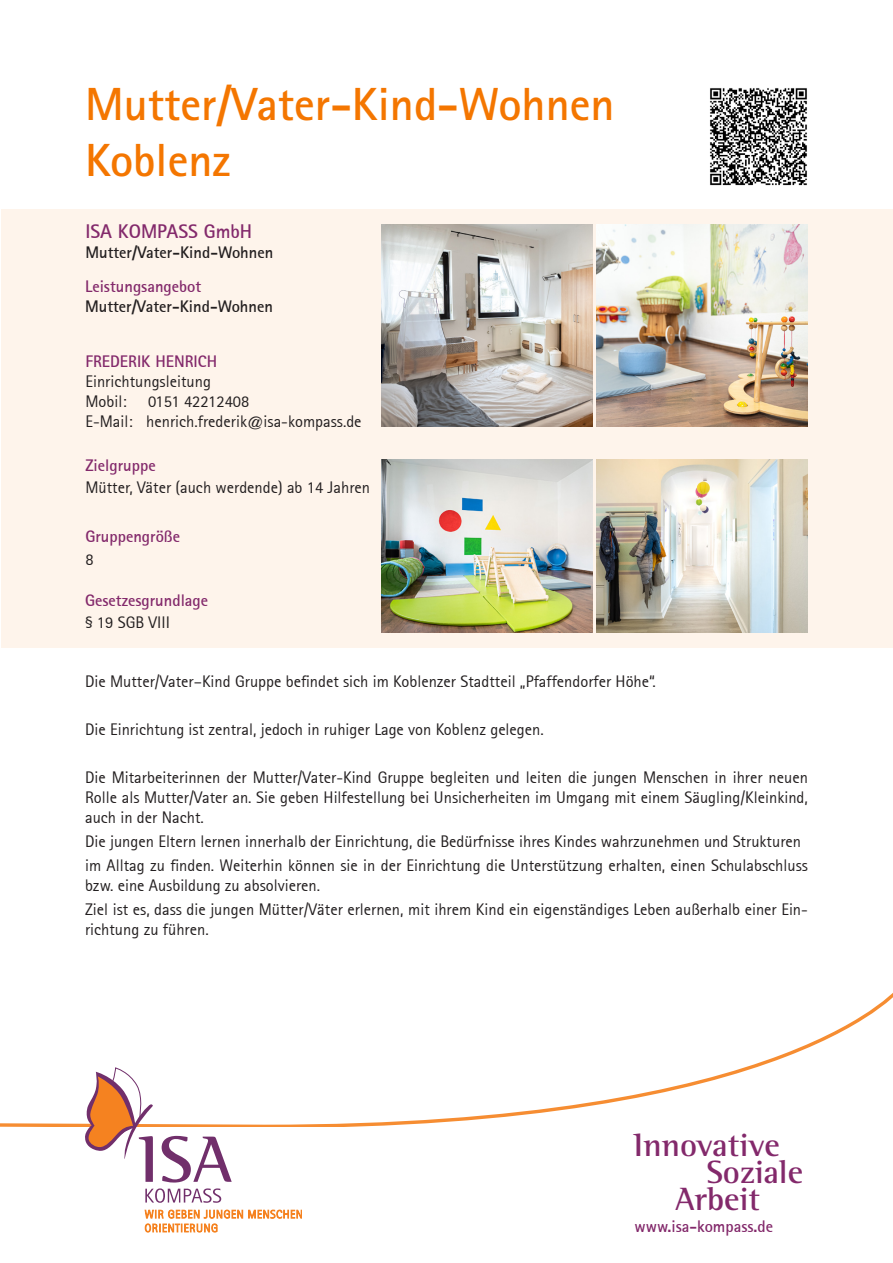
<style>
.page{position:relative;width:893px;height:1263px;background:#fff}
.page>*{position:absolute;margin:0;border:0;box-sizing:border-box;transform-origin:0 0}
.t1{font:700 46.5px/55.8px "Rotis Sans Serif Pro";color:#f47600}
.Fließtext{font:700 33px "Rotis Semi Serif Std";color:#83296b}
.Fließtext-2{font:700 19.5px "Rotis Sans Serif";color:#83296b}
.Fließtext-3{font:16.5px/19.8px "Rotis Sans Serif";color:#231f20}
.Fließtext-4{font:700 16.5px "Rotis Sans Serif";color:#83296b}
.Fließtext-5{font:700 16.5px "Rotis Sans Serif";color:#231f20}
.Absatzformat_1{font:700 16.5px "Rotis Sans Serif";color:#83296b}
</style>
<div class="page">
<div style="left:1px;top:209px;width:891px;height:438px;background:#fef4eb"></div>
<svg style="left:0;top:993px;width:893px;height:134px"></svg>
<svg style="left:162px;top:1136px;width:70px;height:46px"></svg>
<svg style="left:85px;top:1068px;width:68px;height:114px"></svg>
<svg style="left:145px;top:1188px;width:76px;height:15px"></svg>
<svg style="left:145px;top:1210px;width:157px;height:22px"></svg>
<img style="left:382px;top:224px;width:210px;height:203px">
<img style="left:382px;top:459px;width:210px;height:173px">
<img style="left:596px;top:224px;width:211px;height:203px">
<img style="left:596px;top:459px;width:211px;height:173px">
<img style="left:710px;top:88px;width:97px;height:98px">
<p class="t1" style="left:85px;top:76px;width:531px">Mutter/Vater-Kind-Wohnen<br>Koblenz</p>
<p class="Fließtext-2" style="left:85px;top:219px;width:168px">ISA KOMPASS GmbH</p>
<p class="Fließtext-5" style="left:85px;top:242px;width:189px">Mutter/Vater-Kind-Wohnen</p>
<p class="Fließtext-4" style="left:85px;top:276px;width:118px">Leistungsangebot</p>
<p class="Fließtext-5" style="left:85px;top:296px;width:189px">Mutter/Vater-Kind-Wohnen</p>
<p class="Fließtext-4" style="left:85px;top:351px;width:133px">FREDERIK HENRICH</p>
<p class="Fließtext-3" style="left:85px;top:372px;width:127px">Einrichtungsleitung</p>
<p class="Fließtext-3" style="left:85px;top:391px;width:43px">Mobil:</p>
<p class="Fließtext-3" style="left:85px;top:391px;width:278px;text-indent:63px">0151 42212408<br>E-Mail: henrich.frederik@isa-kompass.de</p>
<p class="Absatzformat_1" style="left:85px;top:455px;width:72px">Zielgruppe</p>
<p class="Fließtext-3" style="left:85px;top:478px;width:286px">Mütter, Väter (auch werdende) ab 14 Jahren</p>
<p class="Absatzformat_1" style="left:85px;top:526px;width:96px">Gruppengröße</p>
<p class="Fließtext-3" style="left:85px;top:549px;width:10px">8</p>
<p class="Absatzformat_1" style="left:85px;top:590px;width:125px">Gesetzesgrundlage</p>
<p class="Fließtext-3" style="left:85px;top:613px;width:86px">§ 19 SGB VIII</p>
<p class="Fließtext-3" style="left:85px;top:671px;width:572px">Die Mutter/Vater–Kind Gruppe befindet sich im Koblenzer Stadtteil „Pfaffendorfer Höhe“.</p>
<p class="Fließtext-3" style="left:85px;top:719px;width:460px">Die Einrichtung ist zentral, jedoch in ruhiger Lage von Koblenz gelegen.</p>
<p class="Fließtext-3" style="left:85px;top:767px;width:724px;text-align:justify">Die Mitarbeiterinnen der Mutter/Vater-Kind Gruppe begleiten und leiten die jungen Menschen in ihrer neuen Rolle als Mutter/Vater an. Sie geben Hilfestellung bei Unsicherheiten im Umgang mit einem Säugling/Kleinkind, auch in der Nacht.</p>
<p class="Fließtext-3" style="left:85px;top:831px;width:718px">Die jungen Eltern lernen innerhalb der Einrichtung, die Bedürfnisse ihres Kindes wahrzunehmen und Strukturen</p>
<p class="Fließtext-3" style="left:85px;top:855px;width:724px">im Alltag zu finden. Weiterhin können sie in der Einrichtung die Unterstützung erhalten, einen Schulabschluss bzw. eine Ausbildung zu absolvieren.</p>
<p class="Fließtext-3" style="left:85px;top:899px;width:724px">Ziel ist es, dass die jungen Mütter/Väter erlernen, mit ihrem Kind ein eigenständiges Leben außerhalb einer Ein&shy;richtung zu führen.</p>
<p class="Fließtext" style="left:634px;top:1125px;width:148px">Innovative</p>
<p class="Fließtext" style="left:706px;top:1152px;width:98px">Soziale</p>
<p class="Fließtext" style="left:675px;top:1179px;width:87px">Arbeit</p>
<p class="Fließtext-4" style="left:634px;top:1216px;width:140px">www.isa-kompass.de</p>
</div>
